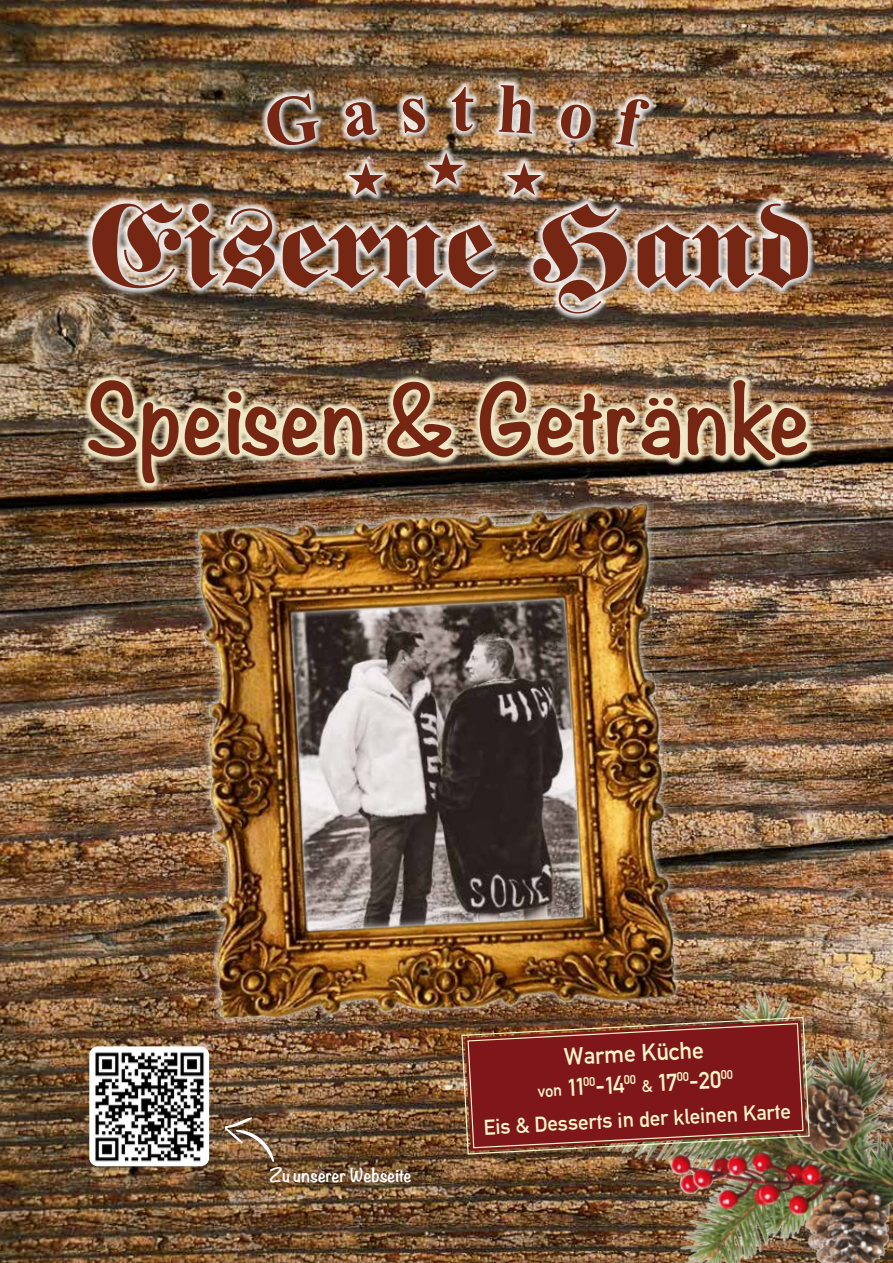
<style>
.page{position:relative;width:893px;height:1263px;background:#fff}
.page>*{position:absolute;margin:0;border:0;box-sizing:border-box;transform-origin:0 0}
.t1{font:115.95px "Fette Fraktur";color:#752713}
.t2{font:700 85.5px "Noteworthy";color:#752713}
.t3{font:23.55px/30.6px "Alte DIN1451 Mittelschrift";color:#faf6c9;text-align:center}
.t4{font:21px "Alte DIN1451 Mittelschrift";color:#faf6c9}
.t5{font:700 16.5px "Noteworthy";color:#fff}
.s1{font-size:16.5px}
</style>
<div class="page">
<img style="left:0;top:0;width:893px;height:1263px">
<div style="left:85px;top:77px;width:731px;height:244px;background:#fff;opacity:.88"></div>
<svg style="left:266px;top:93px;width:52px;height:52px;background:#937060"></svg>
<svg style="left:345px;top:102px;width:32px;height:35px"></svg>
<svg style="left:403px;top:98px;width:22px;height:35px"></svg>
<svg style="left:452px;top:87px;width:21px;height:44px"></svg>
<svg style="left:499px;top:85px;width:33px;height:49px;background:#a27564"></svg>
<svg style="left:561px;top:104px;width:30px;height:35px"></svg>
<svg style="left:616px;top:99px;width:33px;height:48px;background:#a47c68"></svg>
<svg style="left:349px;top:163px;width:34px;height:32px"></svg>
<svg style="left:429px;top:152px;width:34px;height:33px"></svg>
<svg style="left:507px;top:163px;width:35px;height:32px"></svg>
<img style="left:81px;top:373px;width:733px;height:118px">
<img style="left:89px;top:1046px;width:120px;height:120px">
<img style="left:162px;top:412px;width:569px;height:643px">
<img style="left:527px;top:880px;width:366px;height:383px">
<svg style="left:225px;top:1117px;width:50px;height:45px;background:#8b6d52"></svg>
<img style="left:461px;top:1016px;width:349px;height:139px">
<svg style="left:465px;top:1020px;width:341px;height:131px;background:#822925"></svg>
<h1 class="t1" style="left:90px;top:180px;width:725px">Eiserne Hand</h1>
<h2 class="t2" style="left:86px;top:344px;width:726px">Speisen &amp; Getränke</h2>
<p class="t5" style="left:269px;top:1161px;width:144px">Zu unserer Webseite</p>
<p class="t3" style="left:535px;top:1043px;width:197px;rotate:-3deg">Warme Küche<br><span class="s1">von</span> 11<sup>00</sup>-14<sup>00</sup> <span class="s1">&amp;</span> 17<sup>00</sup>-20<sup>00</sup></p>
<p class="t4" style="left:483px;top:1114px;width:309px;rotate:-3deg">Eis &amp; Desserts in der kleinen Karte</p>
</div>
